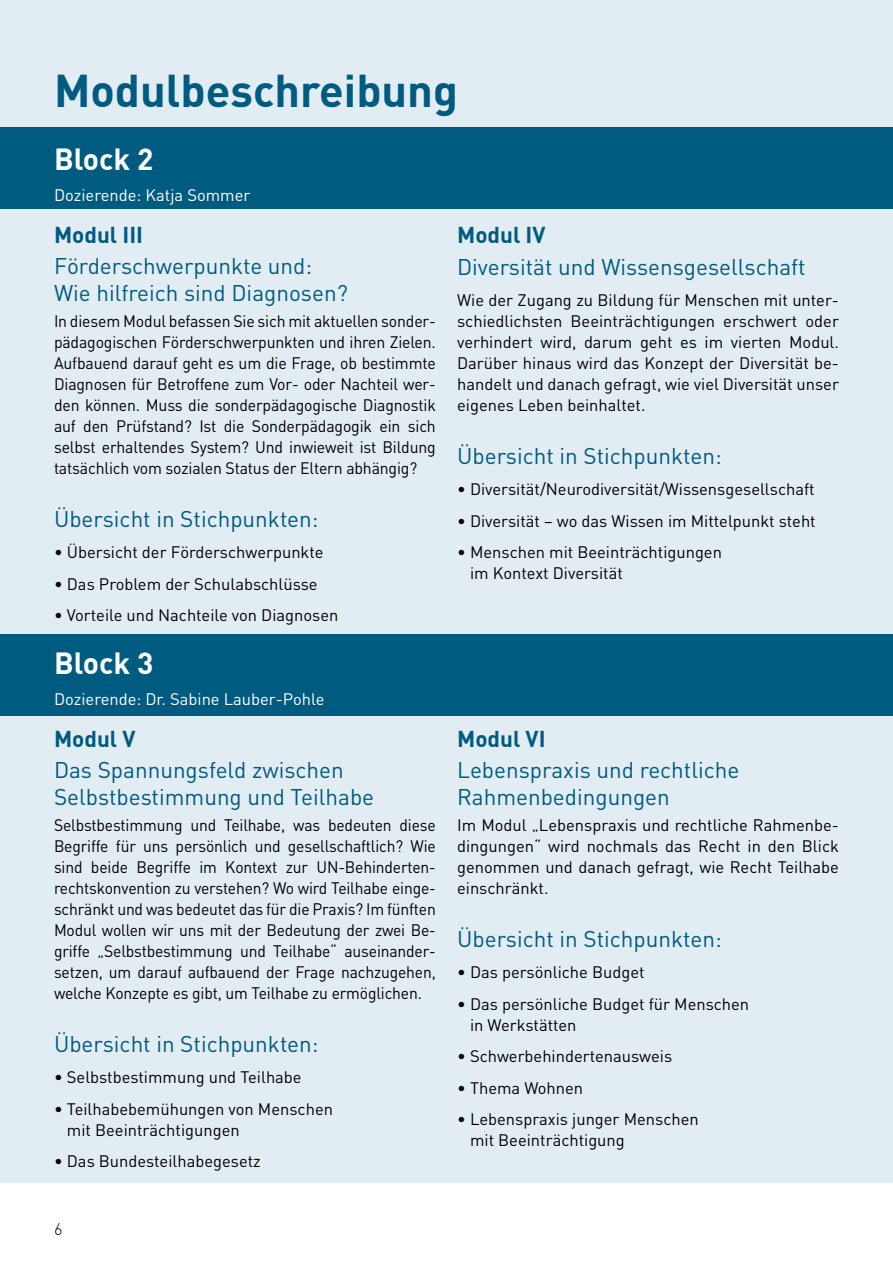
<style>
.page{position:relative;width:893px;height:1263px;background:#fff}
.page>*{position:absolute;margin:0;border:0;box-sizing:border-box;transform-origin:0 0}
.t1{font:700 45px "DIN";color:#005b80}
.t2{font:700 30px "DIN";color:#fff}
.t3{font:22.5px/27px "DIN";color:#005b80}
.t4{font:700 22.5px "DIN";color:#005b80}
.t5{font:16.5px/21px "DIN";color:#000}
.t6{font:16.5px/21px "DIN";color:#000;text-align:justify;scale:.95 1}
.t7{font:16.5px/21px "DIN";color:#000;text-align:justify;scale:.96 1}
.t8{font:16.5px "DIN";color:#fff}
.t9{font:300 16.5px "DIN";color:#000}
</style>
<div class="page">
<div style="left:0;top:0;width:893px;height:1183px;background:#e2ecf3"></div>
<div style="left:0;top:634px;width:893px;height:82px;background:#005b80"></div>
<div style="left:0;top:128px;width:893px;height:81px;background:#005b80"></div>
<h1 class="t1" style="left:54px;top:61px;width:406px">Modulbeschreibung</h1>
<h2 class="t2" style="left:54px;top:139px;width:101px">Block 2</h2>
<p class="t8" style="left:54px;top:185px;width:198px">Dozierende: Katja Sommer</p>
<h3 class="t4" style="left:54px;top:220px;width:91px">Modul III</h3>
<h3 class="t3" style="left:54px;top:252px;width:295px">Förderschwerpunkte und:<br>Wie hilfreich sind Diagnosen?</h3>
<p class="t7" style="left:54px;top:310px;width:399px">In diesem Modul befassen Sie sich mit aktuellen sonder&shy;pädagogischen Förderschwerpunkten und ihren Zielen.<br>Aufbauend darauf geht es um die Frage, ob bestimmte Diagnosen für Betroffene zum Vor- oder Nachteil wer&shy;den können. Muss die sonderpädagogische Diagnostik auf den Prüfstand? Ist die Sonderpädagogik ein sich selbst erhaltendes System? Und inwieweit ist Bildung tatsächlich vom sozialen Status der Eltern abhängig?</p>
<h3 class="t3" style="left:54px;top:504px;width:266px">Übersicht in Stichpunkten:</h3>
<p class="t5" style="left:54px;top:541px;width:271px">• Übersicht der Förderschwerpunkte</p>
<p class="t5" style="left:54px;top:573px;width:265px">• Das Problem der Schulabschlüsse</p>
<p class="t5" style="left:54px;top:604px;width:286px">• Vorteile und Nachteile von Diagnosen</p>
<h2 class="t2" style="left:54px;top:643px;width:101px">Block 3</h2>
<p class="t8" style="left:54px;top:689px;width:272px">Dozierende: Dr. Sabine Lauber-Pohle</p>
<h3 class="t4" style="left:54px;top:724px;width:83px">Modul V</h3>
<h3 class="t3" style="left:54px;top:756px;width:322px">Das Spannungsfeld zwischen<br>Selbstbestimmung und Teilhabe</h3>
<p class="t6" style="left:54px;top:814px;width:403px">Selbstbestimmung und Teilhabe, was bedeuten diese Begriffe für uns persönlich und gesellschaftlich? Wie sind beide Begriffe im Kontext zur UN-Behinderten&shy;rechtskonvention zu verstehen? Wo wird Teilhabe einge&shy;schränkt und was bedeutet das für die Praxis? Im fünften Modul wollen wir uns mit der Bedeutung der zwei Be&shy;griffe „Selbstbestimmung und Teilhabe“ auseinander&shy;setzen, um darauf aufbauend der Frage nachzugehen, welche Konzepte es gibt, um Teilhabe zu ermöglichen.</p>
<h3 class="t3" style="left:54px;top:1029px;width:266px">Übersicht in Stichpunkten:</h3>
<p class="t5" style="left:54px;top:1066px;width:249px">• Selbstbestimmung und Teilhabe</p>
<p class="t5" style="left:67px;top:1098px;width:268px;text-indent:-13px">• Teilhabebemühungen von Menschen mit Beeinträchtigungen</p>
<p class="t5" style="left:54px;top:1150px;width:208px">• Das Bundesteilhabegesetz</p>
<p class="t9" style="left:54px;top:1218px;width:10px">6</p>
<h3 class="t4" style="left:457px;top:220px;width:90px">Modul IV</h3>
<h3 class="t3" style="left:457px;top:252px;width:350px">Diversität und Wissensgesellschaft</h3>
<p class="t5" style="left:457px;top:289px;width:383px;text-align:justify">Wie der Zugang zu Bildung für Menschen mit unter&shy;schiedlichsten Beeinträchtigungen erschwert oder verhindert wird, darum geht es im vierten Modul.<br>Darüber hinaus wird das Konzept der Diversität be&shy;handelt und danach gefragt, wie viel Diversität unser eigenes Leben beinhaltet.</p>
<h3 class="t3" style="left:457px;top:441px;width:266px">Übersicht in Stichpunkten:</h3>
<p class="t5" style="left:457px;top:478px;width:359px">• Diversität/Neurodiversität/Wissensgesellschaft</p>
<p class="t5" style="left:457px;top:510px;width:360px">• Diversität – wo das Wissen im Mittelpunkt steht</p>
<p class="t5" style="left:470px;top:541px;width:253px;text-indent:-13px">• Menschen mit Beeinträchtigungen im Kontext Diversität</p>
<h3 class="t4" style="left:457px;top:724px;width:90px">Modul VI</h3>
<h3 class="t3" style="left:457px;top:756px;width:284px">Lebenspraxis und rechtliche<br>Rahmenbedingungen</h3>
<p class="t5" style="left:457px;top:814px;width:383px;text-align:justify">Im Modul „Lebenspraxis und rechtliche Rahmenbe&shy;dingungen“ wird nochmals das Recht in den Blick genommen und danach gefragt, wie Recht Teilhabe einschränkt.</p>
<h3 class="t3" style="left:457px;top:924px;width:266px">Übersicht in Stichpunkten:</h3>
<p class="t5" style="left:457px;top:961px;width:189px">• Das persönliche Budget</p>
<p class="t5" style="left:470px;top:993px;width:281px;text-indent:-13px">• Das persönliche Budget für Menschen in Werkstätten</p>
<p class="t5" style="left:457px;top:1045px;width:217px">• Schwerbehindertenausweis</p>
<p class="t5" style="left:457px;top:1077px;width:127px">• Thema Wohnen</p>
<p class="t5" style="left:470px;top:1108px;width:230px;text-indent:-13px">• Lebenspraxis junger Menschen mit Beeinträchtigung</p>
</div>
